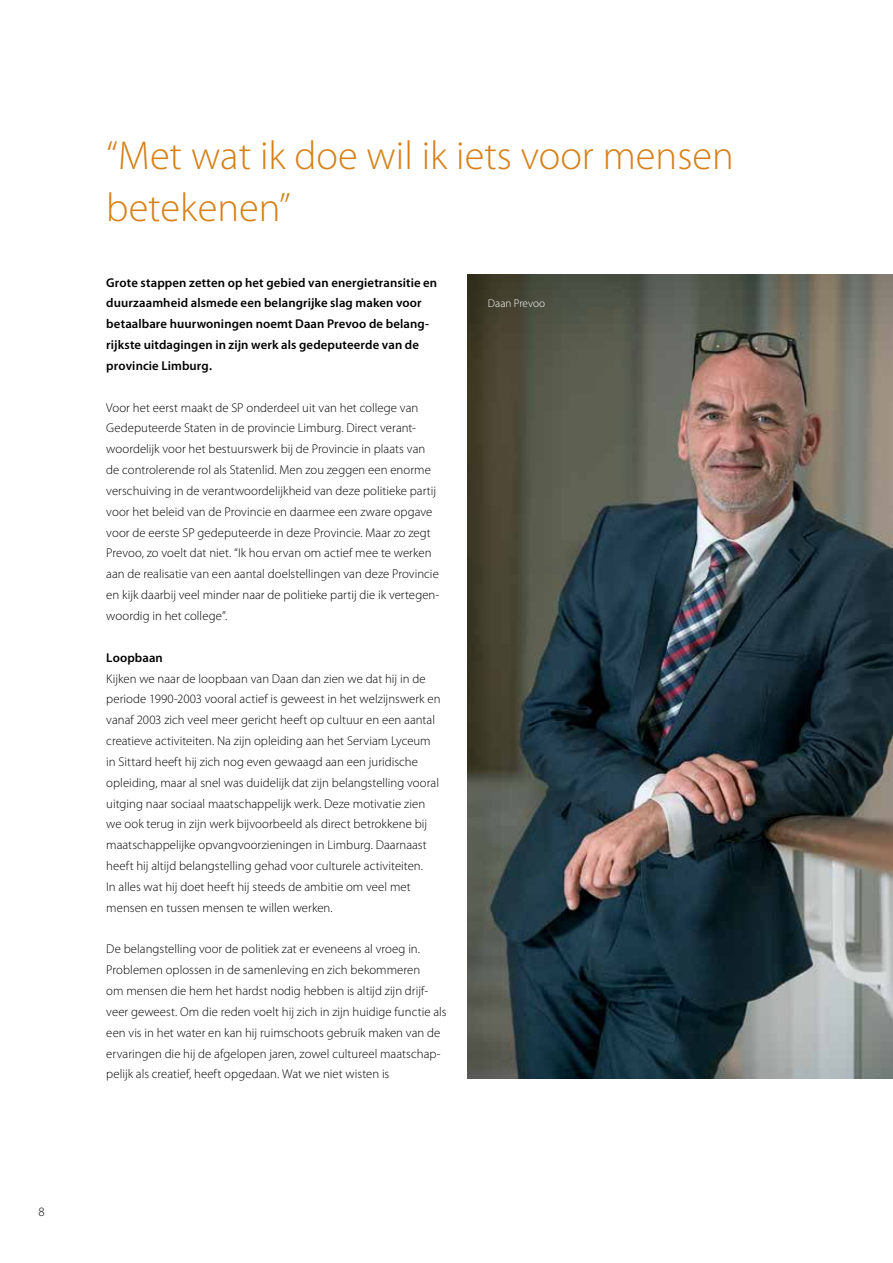
<style>
.page{position:relative;width:893px;height:1263px;background:#fff}
.page>*{position:absolute;margin:0;border:0;box-sizing:border-box;transform-origin:0 0}
.t1{font:300 40.5px/52.5px "Myriad Pro";color:#d68119}
.t2{font:300 12.75px/20.9px "Myriad Pro";color:#000}
.t3{font:600 12.75px/20.9px "Myriad Pro";letter-spacing:.01em;color:#000}
.t4{font:300 11.25px "Myriad Pro";color:#fff}
</style>
<div class="page">
<img style="left:468px;top:274px;width:425px;height:804px">
<p class="t2" style="left:39px;top:1202px;width:8px">8</p>
<h1 class="t1" style="left:106px;top:128px;width:629px">“Met wat ik doe wil ik iets voor mensen betekenen”</h1>
<p class="t3" style="left:106px;top:272px;width:332px">Grote stappen zetten op het gebied van energietransitie en duurzaamheid alsmede een belangrijke slag maken voor betaalbare huurwoningen noemt Daan Prevoo de belang&shy;rijkste uitdagingen in zijn werk als gedeputeerde van de provincie Limburg.</p>
<p class="t2" style="left:106px;top:397px;width:335px">Voor het eerst maakt de SP onderdeel uit van het college van Gedeputeerde Staten in de provincie Limburg. Direct verant&shy;woordelijk voor het bestuurswerk bij de Provincie in plaats van de controlerende rol als Statenlid. Men zou zeggen een enorme verschuiving in de verantwoordelijkheid van deze politieke partij voor het beleid van de Provincie en daarmee een zware opgave voor de eerste SP gedeputeerde in deze Provincie. Maar zo zegt Prevoo, zo voelt dat niet. “Ik hou ervan om actief mee te werken aan de realisatie van een aantal doelstellingen van deze Provincie en kijk daarbij veel minder naar de politieke partij die ik vertegen&shy;woordig in het college”.</p>
<p class="t3" style="left:106px;top:647px;width:58px">Loopbaan</p>
<p class="t2" style="left:106px;top:668px;width:336px">Kijken we naar de loopbaan van Daan dan zien we dat hij in de periode 1990-2003 vooral actief is geweest in het welzijnswerk en vanaf 2003 zich veel meer gericht heeft op cultuur en een aantal creatieve activiteiten. Na zijn opleiding aan het Serviam Lyceum in Sittard heeft hij zich nog even gewaagd aan een juridische opleiding, maar al snel was duidelijk dat zijn belangstelling vooral uitging naar sociaal maatschappelijk werk. Deze motivatie zien we ook terug in zijn werk bijvoorbeeld als direct betrokkene bij maatschappelijke opvangvoorzieningen in Limburg. Daarnaast heeft hij altijd belangstelling gehad voor culturele activiteiten.<br>In alles wat hij doet heeft hij steeds de ambitie om veel met mensen en tussen mensen te willen werken.</p>
<p class="t2" style="left:106px;top:938px;width:342px">De belangstelling voor de politiek zat er eveneens al vroeg in.<br>Problemen oplossen in de samenleving en zich bekommeren<br>om mensen die hem het hardst nodig hebben is altijd zijn drijf&shy;veer geweest. Om die reden voelt hij zich in zijn huidige functie als een vis in het water en kan hij ruimschoots gebruik maken van de ervaringen die hij de afgelopen jaren, zowel cultureel maatschap&shy;pelijk als creatief, heeft opgedaan. Wat we niet wisten is</p>
<p class="t4" style="left:488px;top:297px;width:59px">Daan Prevoo</p>
</div>
